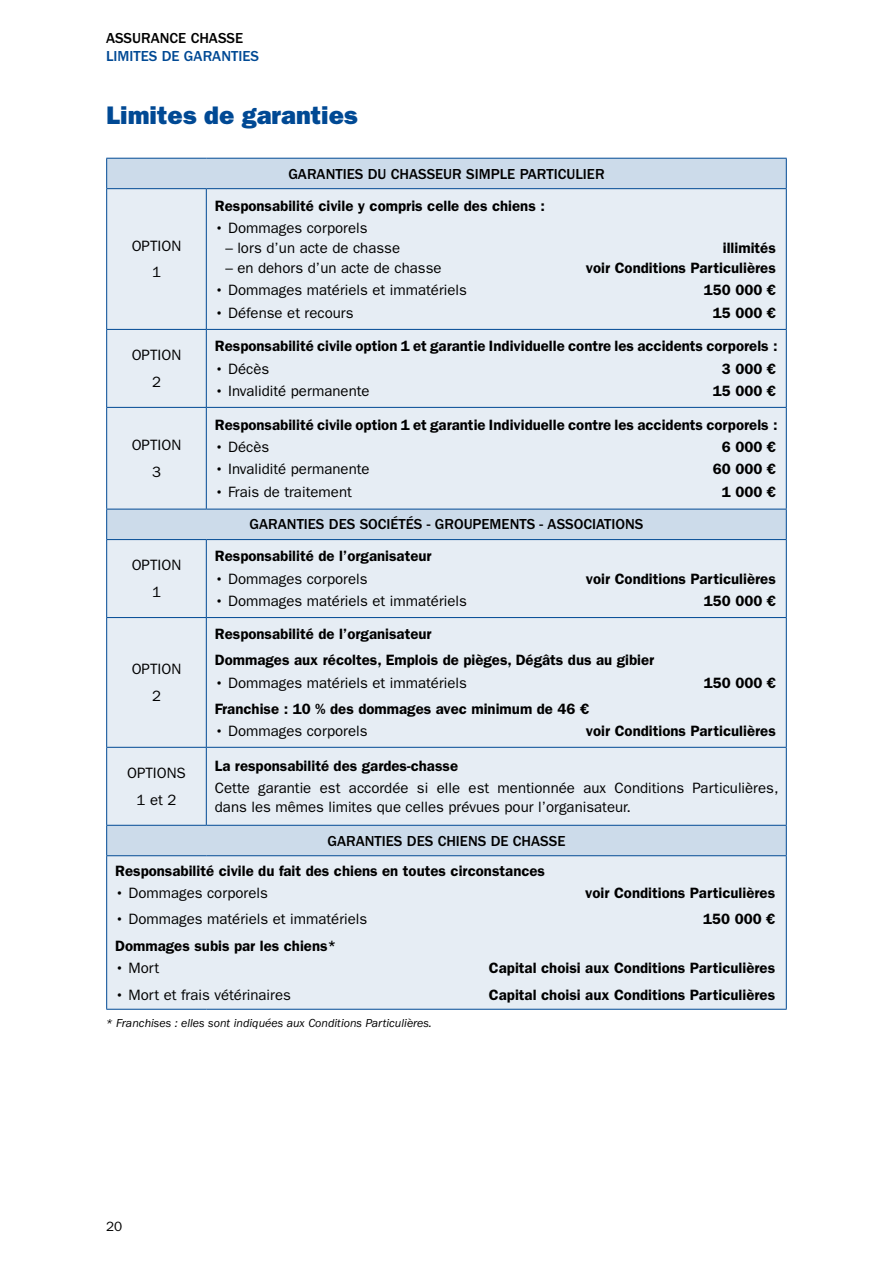
<style>
.page{position:relative;width:893px;height:1263px;background:#fff}
.page>*{position:absolute;margin:0;border:0;box-sizing:border-box;transform-origin:0 0}
.t1{font:25.5px "ITC Franklin Gothic Std Hvy";color:#004994}
.t2{font:600 15px/26.5px "ITC Franklin Gothic Std";color:#000}
.t3{font:15px/26.5px "ITC Franklin Gothic Std";color:#000;text-align:center}
.t4{font:500 15px "ITC Franklin Gothic Std";color:#000}
.t5{font:500 15px "ITC Franklin Gothic Std";color:#004994}
.t6{font:13.5px "ITC Franklin Gothic Std";color:#000}
.t7{font:italic 12px "ITC Franklin Gothic Std";color:#000}
.s1{font-weight:500}
</style>
<div class="page">
<div style="left:107px;top:159px;width:679px;height:29px;background:#ccdbea"></div>
<svg style="left:107px;top:189px;width:679px;height:820px;background:#e3ebf2"></svg>
<svg style="left:786px;top:159px;width:1px;height:29px"></svg>
<hr style="left:786px;top:509px;width:1px;height:30px;background:#004994">
<svg style="left:786px;top:826px;width:1px;height:29px"></svg>
<hr style="left:786px;top:856px;width:1px;height:153px;background:#004994">
<svg style="left:106px;top:159px;width:1px;height:29px"></svg>
<hr style="left:106px;top:158px;width:100px;height:1px;background:#004994">
<hr style="left:206px;top:158px;width:581px;height:1px;background:#004994">
<hr style="left:106px;top:189px;width:1px;height:140px;background:#004994">
<hr style="left:106px;top:330px;width:1px;height:77px;background:#004994">
<hr style="left:106px;top:408px;width:1px;height:101px;background:#004994">
<hr style="left:106px;top:188px;width:100px;height:1px;background:#004994">
<hr style="left:106px;top:329px;width:100px;height:1px;background:#004994">
<hr style="left:106px;top:407px;width:100px;height:1px;background:#004994">
<hr style="left:206px;top:189px;width:1px;height:140px;background:#004994">
<hr style="left:206px;top:330px;width:1px;height:77px;background:#004994">
<hr style="left:206px;top:408px;width:1px;height:101px;background:#004994">
<hr style="left:206px;top:188px;width:581px;height:1px;background:#004994">
<hr style="left:786px;top:189px;width:1px;height:140px;background:#004994">
<hr style="left:786px;top:330px;width:1px;height:77px;background:#004994">
<hr style="left:786px;top:408px;width:1px;height:101px;background:#004994">
<hr style="left:206px;top:329px;width:581px;height:1px;background:#004994">
<hr style="left:206px;top:407px;width:581px;height:1px;background:#004994">
<hr style="left:106px;top:509px;width:1px;height:30px;background:#004994">
<hr style="left:106px;top:509px;width:100px;height:1px;background:#004994">
<hr style="left:206px;top:509px;width:581px;height:1px;background:#004994">
<hr style="left:106px;top:540px;width:1px;height:77px;background:#004994">
<hr style="left:106px;top:618px;width:1px;height:129px;background:#004994">
<hr style="left:106px;top:748px;width:1px;height:77px;background:#004994">
<hr style="left:106px;top:539px;width:100px;height:1px;background:#004994">
<hr style="left:106px;top:617px;width:100px;height:1px;background:#004994">
<hr style="left:106px;top:747px;width:100px;height:1px;background:#004994">
<hr style="left:206px;top:540px;width:1px;height:77px;background:#004994">
<hr style="left:206px;top:618px;width:1px;height:129px;background:#004994">
<hr style="left:206px;top:748px;width:1px;height:77px;background:#004994">
<hr style="left:206px;top:539px;width:581px;height:1px;background:#004994">
<hr style="left:786px;top:540px;width:1px;height:77px;background:#004994">
<hr style="left:786px;top:618px;width:1px;height:129px;background:#004994">
<hr style="left:786px;top:748px;width:1px;height:77px;background:#004994">
<hr style="left:206px;top:617px;width:581px;height:1px;background:#004994">
<hr style="left:206px;top:747px;width:581px;height:1px;background:#004994">
<svg style="left:106px;top:826px;width:1px;height:29px"></svg>
<hr style="left:106px;top:825px;width:100px;height:1px;background:#004994">
<hr style="left:206px;top:825px;width:581px;height:1px;background:#004994">
<hr style="left:106px;top:856px;width:1px;height:153px;background:#004994">
<hr style="left:106px;top:855px;width:100px;height:1px;background:#004994">
<hr style="left:206px;top:855px;width:581px;height:1px;background:#004994">
<hr style="left:106px;top:1009px;width:100px;height:1px;background:#004994">
<hr style="left:206px;top:1009px;width:581px;height:1px;background:#004994">
<p class="t4" style="left:106px;top:30px;width:139px">ASSURANCE CHASSE</p>
<p class="t5" style="left:106px;top:48px;width:154px">LIMITES DE GARANTIES</p>
<h1 class="t1" style="left:106px;top:100px;width:253px">Limites de garanties</h1>
<p class="t3" style="left:132px;top:233px;width:51px">OPTION<br>1</p>
<p class="t3" style="left:132px;top:342px;width:51px">OPTION<br>2</p>
<p class="t3" style="left:132px;top:432px;width:51px">OPTION<br>3</p>
<p class="t3" style="left:132px;top:552px;width:51px">OPTION<br>1</p>
<p class="t3" style="left:132px;top:656px;width:51px">OPTION<br>2</p>
<p class="t4" style="left:288px;top:165px;width:318px">GARANTIES DU CHASSEUR SIMPLE PARTICULIER</p>
<p class="t2" style="left:215px;top:192px;width:332px">Responsabilité civile y compris celle des chiens :</p>
<p class="t3" style="left:215px;top:215px;width:154px"><span class="s1">•</span> Dommages corporels</p>
<p class="t3" style="left:225px;top:235px;width:176px">– lors d’un acte de chasse</p>
<p class="t2" style="left:723px;top:235px;width:55px">illimités</p>
<p class="t3" style="left:225px;top:255px;width:218px">– en dehors d’un acte de chasse</p>
<p class="t2" style="left:586px;top:255px;width:191px">voir Conditions Particulières</p>
<p class="t3" style="left:215px;top:277px;width:254px"><span class="s1">•</span> Dommages matériels et immatériels</p>
<p class="t2" style="left:704px;top:277px;width:73px">150 000 €</p>
<p class="t3" style="left:215px;top:299px;width:140px"><span class="s1">•</span> Défense et recours</p>
<p class="t2" style="left:713px;top:299px;width:64px">15 000 €</p>
<p class="t2" style="left:215px;top:333px;width:564px">Responsabilité civile option 1 et garantie Individuelle contre les accidents corporels :</p>
<p class="t3" style="left:215px;top:355px;width:56px"><span class="s1">•</span> Décès</p>
<p class="t2" style="left:722px;top:355px;width:55px">3 000 €</p>
<p class="t3" style="left:215px;top:377px;width:156px"><span class="s1">•</span> Invalidité permanente</p>
<p class="t2" style="left:713px;top:377px;width:64px">15 000 €</p>
<p class="t2" style="left:215px;top:412px;width:564px">Responsabilité civile option 1 et garantie Individuelle contre les accidents corporels :</p>
<p class="t3" style="left:215px;top:434px;width:56px"><span class="s1">•</span> Décès</p>
<p class="t2" style="left:722px;top:434px;width:55px">6 000 €</p>
<p class="t3" style="left:215px;top:456px;width:156px"><span class="s1">•</span> Invalidité permanente</p>
<p class="t2" style="left:713px;top:456px;width:64px">60 000 €</p>
<p class="t3" style="left:215px;top:478px;width:139px"><span class="s1">•</span> Frais de traitement</p>
<p class="t2" style="left:722px;top:478px;width:55px">1 000 €</p>
<p class="t4" style="left:250px;top:516px;width:395px">GARANTIES DES SOCIÉTÉS - GROUPEMENTS - ASSOCIATIONS</p>
<p class="t2" style="left:215px;top:543px;width:218px">Responsabilité de l’organisateur</p>
<p class="t3" style="left:215px;top:565px;width:154px"><span class="s1">•</span> Dommages corporels</p>
<p class="t2" style="left:586px;top:565px;width:191px">voir Conditions Particulières</p>
<p class="t3" style="left:215px;top:588px;width:254px"><span class="s1">•</span> Dommages matériels et immatériels</p>
<p class="t2" style="left:704px;top:587px;width:73px">150 000 €</p>
<p class="t2" style="left:215px;top:620px;width:441px">Responsabilité de l’organisateur<br>Dommages aux récoltes, Emplois de pièges, Dégâts dus au gibier</p>
<p class="t3" style="left:215px;top:669px;width:254px"><span class="s1">•</span> Dommages matériels et immatériels</p>
<p class="t2" style="left:704px;top:669px;width:73px">150 000 €</p>
<p class="t2" style="left:215px;top:696px;width:376px">Franchise : 10 % des dommages avec minimum de 46 €</p>
<p class="t3" style="left:215px;top:718px;width:154px"><span class="s1">•</span> Dommages corporels</p>
<p class="t2" style="left:586px;top:718px;width:191px">voir Conditions Particulières</p>
<p class="t2" style="left:215px;top:753px;width:245px">La responsabilité des gardes-chasse</p>
<p class="t3" style="left:215px;top:779px;width:565px;line-height:18px;text-align:left">Cette garantie est accordée si elle est mentionnée aux Conditions Particulières, dans les mêmes limites que celles prévues pour l’organisateur.</p>
<p class="t4" style="left:328px;top:832px;width:239px">GARANTIES DES CHIENS DE CHASSE</p>
<p class="t2" style="left:115px;top:857px;width:431px">Responsabilité civile du fait des chiens en toutes circonstances</p>
<p class="t3" style="left:115px;top:879px;width:154px"><span class="s1">•</span> Dommages corporels</p>
<p class="t2" style="left:585px;top:879px;width:191px">voir Conditions Particulières</p>
<p class="t3" style="left:115px;top:906px;width:254px"><span class="s1">•</span> Dommages matériels et immatériels</p>
<p class="t2" style="left:703px;top:906px;width:73px">150 000 €</p>
<p class="t2" style="left:115px;top:932px;width:223px">Dommages subis par les chiens*</p>
<p class="t3" style="left:115px;top:955px;width:46px"><span class="s1">•</span> Mort</p>
<p class="t2" style="left:489px;top:955px;width:288px">Capital choisi aux Conditions Particulières</p>
<p class="t3" style="left:115px;top:981px;width:177px"><span class="s1">•</span> Mort et frais vétérinaires</p>
<p class="t2" style="left:489px;top:981px;width:288px">Capital choisi aux Conditions Particulières</p>
<p class="t7" style="left:106px;top:1016px;width:327px">* Franchises : elles sont indiquées aux Conditions Particulières.</p>
<p class="t3" style="left:127px;top:760px;width:60px">OPTIONS<br>1 et 2</p>
<p class="t6" style="left:106px;top:1218px;width:18px">20</p>
</div>
